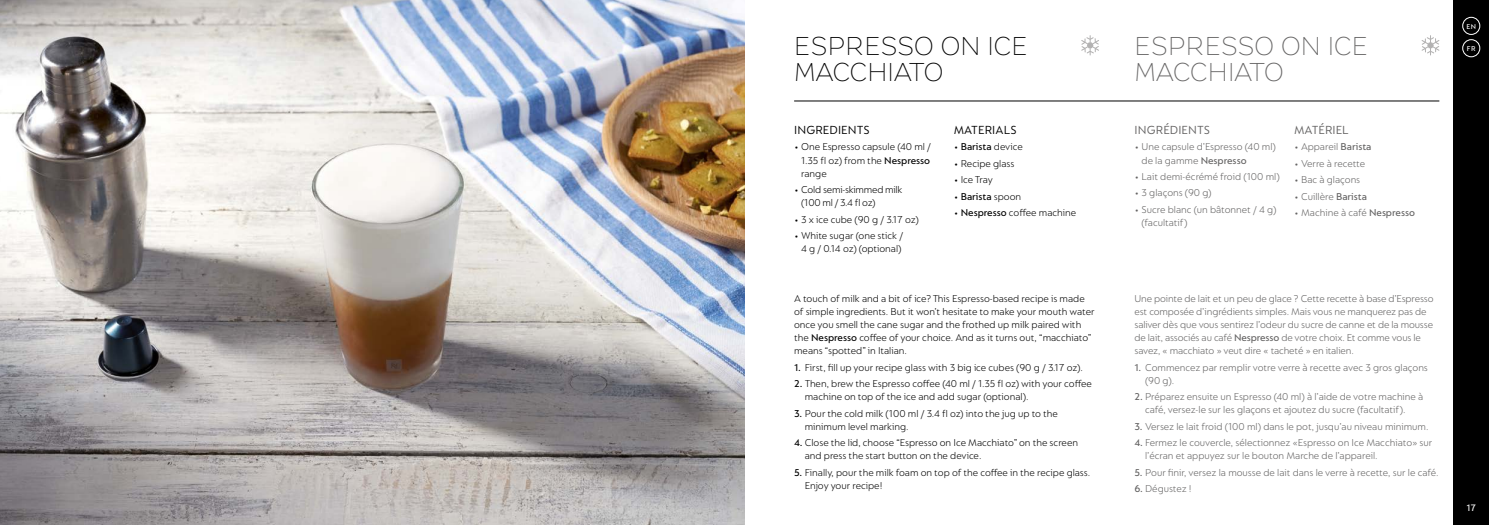
<style>
.page{position:relative;width:1489px;height:525px;background:#fff}
.page>*{position:absolute;margin:0;border:0;box-sizing:border-box;transform-origin:0 0}
.t1{font:300 25px "Nespresso";color:#646363}
.t2{font:300 25px/26.2px "Nespresso";color:#000}
.t3{font:12.5px "Nespresso Lucas";letter-spacing:.01em;color:#000}
.t4{font:12.5px "Nespresso Lucas";letter-spacing:.01em;color:#646363}
.t5{font:300 10.62px/13.1px "Nespresso Lucas";letter-spacing:-.01em;color:#646363}
.t6{font:300 10.62px/13.1px "Nespresso Lucas";color:#000}
.t7{font:300 10.62px/13.1px "Nespresso Lucas";letter-spacing:-.02em;color:#000}
.t8{font:500 10.62px "Nespresso Lucas";color:#000}
.t9{font:500 10px "Nespresso Lucas";color:#f6f6f6}
.t10{font:500 7.5px "Nespresso Lucas";color:#fff}
.s1{font-weight:500}
.s2{font-weight:300}
</style>
<div class="page">
<div style="left:1453px;top:0;width:35px;height:524px;background:#000"></div>
<img style="left:0;top:0;width:744px;height:524px">
<hr style="left:794px;top:101px;width:645px;height:1px;background:#000">
<svg style="left:1421px;top:35px;width:18px;height:20px"></svg>
<svg style="left:1081px;top:35px;width:17px;height:20px"></svg>
<div style="left:1462px;top:17px;width:17px;height:18px;border:1px solid #fff;border-radius:50%"></div>
<div style="left:1462px;top:39px;width:17px;height:18px;border:1px solid #fff;border-radius:50%"></div>
<h1 class="t2" style="left:794px;top:32px;width:235px">ESPRESSO ON ICE<br>MACCHIATO</h1>
<p class="t3" style="left:794px;top:123px;width:77px">INGREDIENTS</p>
<p class="t6" style="left:801px;top:140px;width:131px;text-align:justify;text-indent:-7px">• One Espresso capsule (40 ml / 1.35 fl oz) from the <span class="s1">Nespresso </span>range</p>
<p class="t7" style="left:801px;top:183px;width:103px;text-indent:-7px">• Cold semi-skimmed milk (100 ml / 3.4 fl oz)</p>
<p class="t6" style="left:794px;top:212px;width:126px">• 3 x ice cube (90 g / 3.17 oz)</p>
<p class="t6" style="left:794px;top:229px;width:110px;text-align:center">• White sugar (one stick /<br>4 g / 0.14 oz) (optional)</p>
<p class="t3" style="left:953px;top:123px;width:64px">MATERIALS</p>
<p class="t6" style="left:953px;top:140px;width:71px">• <span class="s1">Barista</span> device</p>
<p class="t6" style="left:953px;top:156px;width:62px">• Recipe glass</p>
<p class="t6" style="left:953px;top:173px;width:41px">• Ice Tray</p>
<p class="t8" style="left:953px;top:190px;width:69px"><span class="s2">•</span> Barista <span class="s2">spoon</span></p>
<p class="t6" style="left:953px;top:206px;width:124px">• <span class="s1">Nespresso</span> coffee machine</p>
<p class="t6" style="left:794px;top:291px;width:302px">A touch of milk and a bit of ice? This Espresso-based recipe is made of simple ingredients. But it won’t hesitate to make your mouth water once you smell the cane sugar and the frothed up milk paired with the <span class="s1">Nespresso</span> coffee of your choice. And as it turns out, “macchiato” means “spotted” in Italian.</p>
<p class="t6" style="left:794px;top:360px;width:290px"><span class="s1">1.</span> First, fill up your recipe glass with 3 big ice cubes (90 g / 3.17 oz).</p>
<p class="t6" style="left:804px;top:376px;width:289px;text-indent:-11px"><span class="s1">2.</span> Then, brew the Espresso coffee (40 ml / 1.35 fl oz) with your coffee machine on top of the ice and add sugar (optional).</p>
<p class="t6" style="left:804px;top:406px;width:255px;text-indent:-11px"><span class="s1">3.</span> Pour the cold milk (100 ml / 3.4 fl oz) into the jug up to the minimum level marking.</p>
<p class="t6" style="left:804px;top:435px;width:275px;text-indent:-11px"><span class="s1">4.</span> Close the lid, choose “Espresso on Ice Macchiato” on the screen and press the start button on the device.</p>
<p class="t6" style="left:804px;top:465px;width:287px;text-indent:-11px"><span class="s1">5.</span> Finally, pour the milk foam on top of the coffee in the recipe glass.<br>Enjoy your recipe!</p>
<p class="t10" style="left:1466px;top:22px;width:11px">EN</p>
<h1 class="t1" style="left:1134px;top:29px;width:235px">ESPRESSO ON ICE</h1>
<p class="t10" style="left:1466px;top:44px;width:10px">FR</p>
<h1 class="t1" style="left:1134px;top:55px;width:151px">MACCHIATO</h1>
<p class="t4" style="left:1134px;top:123px;width:77px">INGRÉDIENTS</p>
<p class="t5" style="left:1141px;top:140px;width:136px;text-indent:-7px">• Une capsule d’Espresso (40 ml) de la gamme <span class="s1">Nespresso</span></p>
<p class="t5" style="left:1134px;top:170px;width:147px">• Lait demi-écrémé froid (100 ml)</p>
<p class="t5" style="left:1134px;top:186px;width:79px">• 3 glaçons (90 g)</p>
<p class="t5" style="left:1141px;top:202px;width:136px;text-indent:-7px">• Sucre blanc (un bâtonnet / 4 g) (facultatif)</p>
<p class="t4" style="left:1293px;top:123px;width:56px">MATÉRIEL</p>
<p class="t5" style="left:1293px;top:140px;width:79px">• Appareil <span class="s1">Barista</span></p>
<p class="t5" style="left:1293px;top:156px;width:73px">• Verre à recette</p>
<p class="t5" style="left:1293px;top:173px;width:68px">• Bac à glaçons</p>
<p class="t5" style="left:1293px;top:189px;width:75px">• Cuillère <span class="s1">Barista</span></p>
<p class="t5" style="left:1293px;top:206px;width:122px">• Machine à café <span class="s1">Nespresso</span></p>
<p class="t5" style="left:1134px;top:291px;width:300px">Une pointe de lait et un peu de glace ? Cette recette à base d’Espresso est composée d’ingrédients simples. Mais vous ne manquerez pas de saliver dès que vous sentirez l’odeur du sucre de canne et de la mousse de lait, associés au café <span class="s1">Nespresso</span> de votre choix. Et comme vous le savez, « macchiato » veut dire « tacheté » en italien.</p>
<p class="t5" style="left:1144px;top:360px;width:284px;text-indent:-11px"><span class="s1">1.</span> Commencez par remplir votre verre à recette avec 3 gros glaçons (90 g).</p>
<p class="t5" style="left:1144px;top:389px;width:280px;text-indent:-11px"><span class="s1">2.</span> Préparez ensuite un Espresso (40 ml) à l’aide de votre machine à café, versez-le sur les glaçons et ajoutez du sucre (facultatif).</p>
<p class="t5" style="left:1134px;top:419px;width:295px"><span class="s1">3.</span> Versez le lait froid (100 ml) dans le pot, jusqu’au niveau minimum.</p>
<p class="t5" style="left:1144px;top:435px;width:289px;text-indent:-11px"><span class="s1">4.</span> Fermez le couvercle, sélectionnez «Espresso on Ice Macchiato» sur l’écran et appuyez sur le bouton Marche de l’appareil.</p>
<p class="t5" style="left:1134px;top:465px;width:305px"><span class="s1">5.</span> Pour finir, versez la mousse de lait dans le verre à recette, sur le café.</p>
<p class="t5" style="left:1134px;top:481px;width:59px"><span class="s1">6.</span> Dégustez !</p>
<p class="t9" style="left:1466px;top:501px;width:11px">17</p>
</div>
